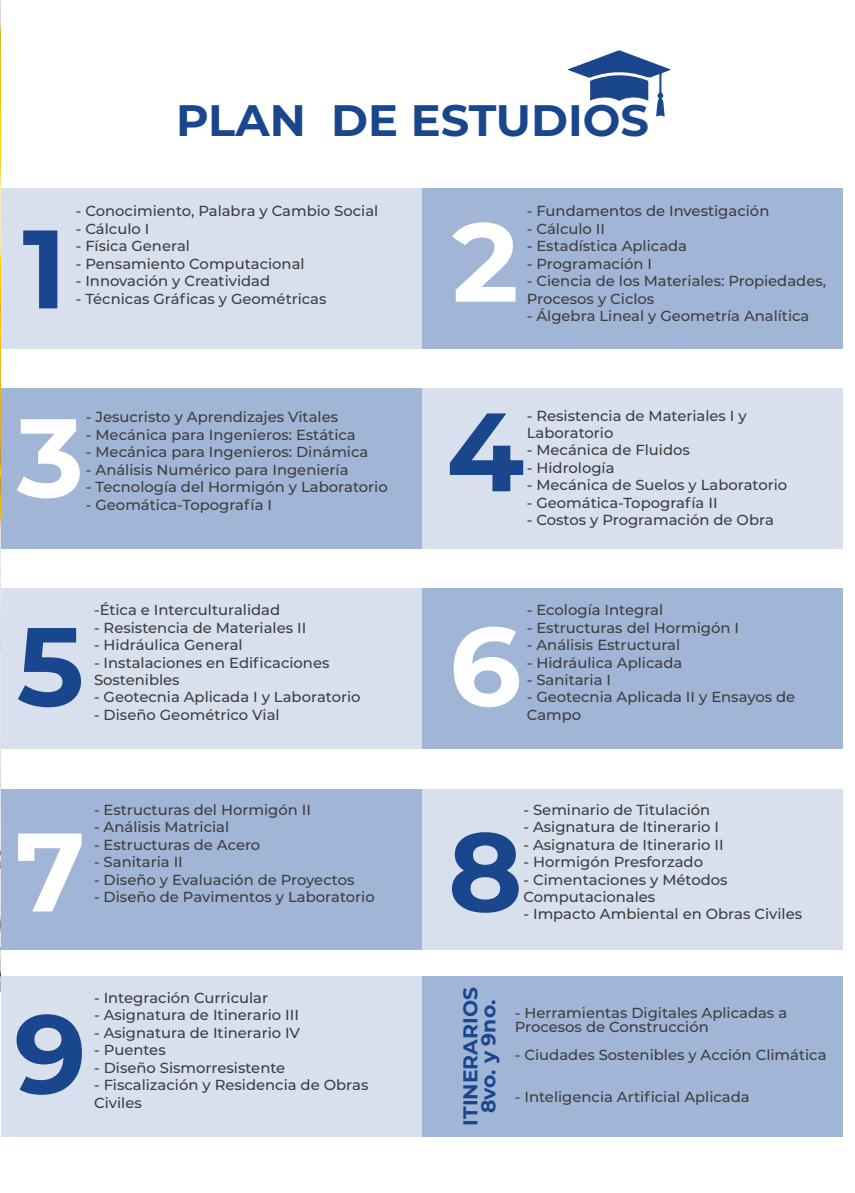
<style>
.page{position:relative;width:855px;height:1193px;background:#fff}
.page>*{position:absolute;margin:0;border:0;box-sizing:border-box;transform-origin:0 0}
.t1{font:700 111.2px "Montserrat";color:#19468d}
.t2{font:700 111.2px "Montserrat";color:#fff}
.t3{font:700 44px "Montserrat";color:#19468d}
.t4{font:700 20px/18px "Montserrat";color:#19468d;text-align:center}
.t5{font:500 14.6px/17.4px "Montserrat";color:#3e3e3e}
</style>
<div class="page">
<div style="left:1px;top:188px;width:421px;height:160px;background:#d8e0ee"></div>
<div style="left:422px;top:188px;width:420px;height:160px;background:#a1b5d6"></div>
<div style="left:1px;top:388px;width:421px;height:161px;background:#a1b5d6"></div>
<div style="left:422px;top:388px;width:420px;height:161px;background:#d8e0ee"></div>
<div style="left:1px;top:588px;width:421px;height:161px;background:#d8e0ee"></div>
<div style="left:422px;top:588px;width:420px;height:161px;background:#a1b5d6"></div>
<div style="left:1px;top:789px;width:421px;height:160px;background:#a1b5d6"></div>
<div style="left:422px;top:789px;width:420px;height:160px;background:#d8e0ee"></div>
<svg style="left:567px;top:50px;width:104px;height:67px"></svg>
<div style="left:1px;top:976px;width:421px;height:160px;background:#d8e0ee"></div>
<div style="left:422px;top:976px;width:420px;height:160px;background:#a1b5d6"></div>
<img style="left:0;top:0;width:1px;height:991px">
<hr style="left:0;top:991px;width:1px;height:201px;background:#19468d">
<h2 class="t3" style="left:176px;top:91px;width:474px">PLAN DE ESTUDIOS</h2>
<h1 class="t1" style="left:22px;top:195px;width:46px">1</h1>
<p class="t5" style="left:76px;top:202px;width:304px">- Conocimiento, Palabra y Cambio Social</p>
<p class="t5" style="left:76px;top:219px;width:75px">- Cálculo I</p>
<p class="t5" style="left:76px;top:237px;width:116px">- Física General</p>
<p class="t5" style="left:76px;top:254px;width:230px">- Pensamiento Computacional</p>
<p class="t5" style="left:76px;top:272px;width:196px">- Innovación y Creatividad</p>
<p class="t5" style="left:76px;top:289px;width:252px">- Técnicas Gráficas y Geométricas</p>
<h1 class="t2" style="left:452px;top:188px;width:68px">2</h1>
<p class="t5" style="left:527px;top:202px;width:244px">- Fundamentos de Investigación</p>
<p class="t5" style="left:527px;top:219px;width:80px">- Cálculo II</p>
<p class="t5" style="left:527px;top:237px;width:162px">- Estadística Aplicada</p>
<p class="t5" style="left:527px;top:254px;width:127px">- Programación I</p>
<p class="t5" style="left:527px;top:272px;width:301px">- Ciencia de los Materiales: Propiedades,<br>Procesos y Ciclos</p>
<p class="t5" style="left:527px;top:307px;width:284px">- Álgebra Lineal y Geometría Analítica</p>
<p class="t5" style="left:86px;top:408px;width:254px">- Jesucristo y Aprendizajes Vitales</p>
<p class="t5" style="left:86px;top:425px;width:271px">- Mecánica para Ingenieros: Estática</p>
<p class="t5" style="left:86px;top:443px;width:284px">- Mecánica para Ingenieros: Dinámica</p>
<p class="t5" style="left:86px;top:460px;width:264px">- Análisis Numérico para Ingeniería</p>
<p class="t5" style="left:86px;top:477px;width:303px">- Tecnología del Hormigón y Laboratorio</p>
<p class="t5" style="left:86px;top:495px;width:188px">- Geomática-Topografía I</p>
<h1 class="t2" style="left:17px;top:383px;width:68px">3</h1>
<h1 class="t1" style="left:17px;top:592px;width:69px">5</h1>
<p class="t5" style="left:94px;top:600px;width:188px">-Ética e Interculturalidad</p>
<p class="t5" style="left:94px;top:618px;width:214px">- Resistencia de Materiales II</p>
<p class="t5" style="left:94px;top:635px;width:150px">- Hidráulica General</p>
<p class="t5" style="left:94px;top:653px;width:237px">- Instalaciones en Edificaciones<br>Sostenibles</p>
<p class="t5" style="left:94px;top:688px;width:268px">- Geotecnia Aplicada I y Laboratorio</p>
<p class="t5" style="left:94px;top:705px;width:187px">- Diseño Geométrico Vial</p>
<h1 class="t2" style="left:15px;top:798px;width:72px">7</h1>
<p class="t5" style="left:94px;top:800px;width:218px">- Estructuras del Hormigón II</p>
<p class="t5" style="left:94px;top:817px;width:137px">- Análisis Matricial</p>
<p class="t5" style="left:94px;top:835px;width:168px">- Estructuras de Acero</p>
<p class="t5" style="left:94px;top:852px;width:90px">- Sanitaria II</p>
<p class="t5" style="left:94px;top:870px;width:262px">- Diseño y Evaluación de Proyectos</p>
<p class="t5" style="left:94px;top:887px;width:282px">- Diseño de Pavimentos y Laboratorio</p>
<h1 class="t1" style="left:14px;top:979px;width:73px">9</h1>
<p class="t5" style="left:94px;top:988px;width:176px">- Integración Curricular</p>
<p class="t5" style="left:94px;top:1005px;width:206px">- Asignatura de Itinerario III</p>
<p class="t5" style="left:94px;top:1023px;width:208px">- Asignatura de Itinerario IV</p>
<p class="t5" style="left:94px;top:1040px;width:73px">- Puentes</p>
<p class="t5" style="left:94px;top:1058px;width:193px">- Diseño Sismorresistente</p>
<p class="t5" style="left:94px;top:1075px;width:276px">- Fiscalización y Residencia de Obras</p>
<p class="t5" style="left:94px;top:1093px;width:49px">Civiles</p>
<p class="t5" style="left:527px;top:406px;width:221px">- Resistencia de Materiales I y<br>Laboratorio</p>
<p class="t5" style="left:527px;top:441px;width:165px">- Mecánica de Fluidos</p>
<p class="t5" style="left:527px;top:458px;width:89px">- Hidrología</p>
<p class="t5" style="left:527px;top:476px;width:262px">- Mecánica de Suelos y Laboratorio</p>
<p class="t5" style="left:527px;top:493px;width:192px">- Geomática-Topografía II</p>
<p class="t5" style="left:527px;top:511px;width:248px">- Costos y Programación de Obra</p>
<h1 class="t1" style="left:446px;top:378px;width:79px">4</h1>
<h1 class="t2" style="left:449px;top:592px;width:73px">6</h1>
<p class="t5" style="left:527px;top:600px;width:138px">- Ecología Integral</p>
<p class="t5" style="left:527px;top:618px;width:214px">- Estructuras del Hormigón I</p>
<p class="t5" style="left:527px;top:635px;width:155px">- Análisis Estructural</p>
<p class="t5" style="left:527px;top:653px;width:157px">- Hidráulica Aplicada</p>
<p class="t5" style="left:527px;top:670px;width:86px">- Sanitaria I</p>
<p class="t5" style="left:527px;top:688px;width:270px">- Geotecnia Aplicada II y Ensayos de<br>Campo</p>
<p class="t5" style="left:523px;top:800px;width:188px">- Seminario de Titulación</p>
<p class="t5" style="left:523px;top:817px;width:197px">- Asignatura de Itinerario I</p>
<p class="t5" style="left:523px;top:835px;width:202px">- Asignatura de Itinerario II</p>
<p class="t5" style="left:523px;top:852px;width:181px">- Hormigón Presforzado</p>
<p class="t5" style="left:523px;top:870px;width:206px">- Cimentaciones y Métodos<br>Computacionales</p>
<p class="t5" style="left:523px;top:905px;width:280px">- Impacto Ambiental en Obras Civiles</p>
<h1 class="t1" style="left:448px;top:798px;width:76px">8</h1>
<h3 class="t4" style="left:461px;top:1125px;width:140px;rotate:-90deg">ITINERARIOS<br>8vo. y 9no.</h3>
<p class="t5" style="left:515px;top:1005px;width:274px;line-height:14px">- Herramientas Digitales Aplicadas a<br>Procesos de Construcción</p>
<p class="t5" style="left:515px;top:1045px;width:313px">- Ciudades Sostenibles y Acción Climática</p>
<p class="t5" style="left:515px;top:1087px;width:236px">- Inteligencia Artificial Aplicada</p>
</div>
